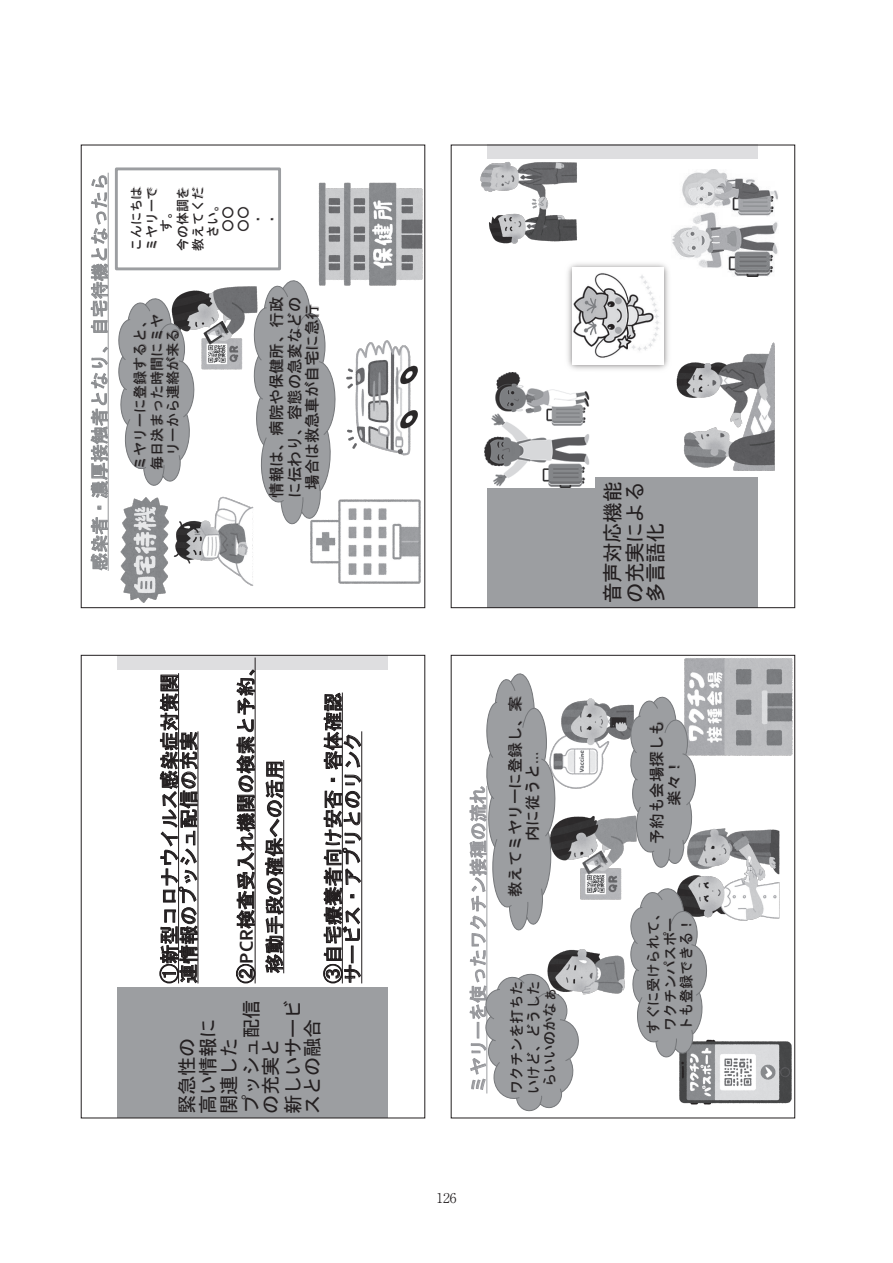
<style>
.page{position:relative;width:893px;height:1263px;background:#fff}
.page>*{position:absolute;margin:0;border:0;box-sizing:border-box;transform-origin:0 0}
.t1{font:20.55px/21.5px "MS Gothic";letter-spacing:-.02em;color:#231f20;text-align:justify}
.t2{font:19.35px/19.4px "MS Gothic";letter-spacing:.005em;color:#231f20}
.t3{font:19.35px/21.3px "MS Gothic";letter-spacing:-.02em;color:#231f20}
.t4{font:18px "MS Gothic";letter-spacing:.005em;color:#8c8e91}
.t5{font:18px "MS Gothic";letter-spacing:.005em;color:#97989c}
.t6{font:15.45px/18px "MS Gothic";color:#231f20;text-align:center}
.t7{font:14.1px/16.5px "MS Gothic";color:#231f20;text-align:center}
.t8{font:300 13.5px "Ryumin Pr 6 N";color:#231f20}
.t9{font:12.9px/15px "MS Gothic";color:#231f20;text-align:center}
.t10{font:11.55px/14px "MS Gothic";color:#231f20}
.s1{font-family:"Corbel";font-weight:700}
.s2{font-family:"Corbel"}
</style>
<div class="page">
<div style="left:488px;top:477px;width:270px;height:131px;background:#9c9ea1"></div>
<div style="left:488px;top:145px;width:270px;height:14px;background:#dedee0"></div>
<img style="left:567px;top:263px;width:102px;height:107px">
<img style="left:572px;top:268px;width:91px;height:97px">
<img style="left:484px;top:373px;width:111px;height:115px">
<img style="left:672px;top:170px;width:106px;height:107px">
<img style="left:480px;top:162px;width:97px;height:82px">
<img style="left:663px;top:339px;width:112px;height:132px">
<div style="left:451px;top:145px;width:344px;height:463px;border:1px solid #231f20"></div>
<svg style="left:91px;top:173px;width:18px;height:398px"></svg>
<img style="left:346px;top:340px;width:72px;height:116px">
<img style="left:310px;top:499px;width:111px;height:85px">
<img style="left:180px;top:286px;width:73px;height:84px">
<img style="left:120px;top:497px;width:49px;height:106px">
<img style="left:173px;top:496px;width:81px;height:90px">
<div style="left:115px;top:167px;width:166px;height:103px;border:3px solid #9c9ea1"></div>
<img style="left:131px;top:186px;width:8px;height:63px">
<img style="left:139px;top:186px;width:19px;height:63px">
<img style="left:153px;top:197px;width:16px;height:43px">
<img style="left:169px;top:187px;width:16px;height:64px">
<img style="left:185px;top:186px;width:19px;height:65px">
<img style="left:199px;top:191px;width:16px;height:56px">
<img style="left:215px;top:206px;width:15px;height:30px">
<img style="left:230px;top:206px;width:16px;height:26px">
<img style="left:246px;top:207px;width:14px;height:24px">
<img style="left:271px;top:205px;width:10px;height:27px">
<img style="left:318px;top:182px;width:105px;height:104px">
<svg style="left:118px;top:295px;width:78px;height:191px"></svg>
<img style="left:125px;top:304px;width:17px;height:175px">
<img style="left:142px;top:304px;width:32px;height:175px">
<img style="left:158px;top:319px;width:32px;height:146px">
<svg style="left:253px;top:276px;width:84px;height:251px"></svg>
<img style="left:260px;top:286px;width:19px;height:222px">
<img style="left:279px;top:286px;width:35px;height:222px">
<img style="left:296px;top:294px;width:35px;height:206px">
<img style="left:581px;top:816px;width:48px;height:84px">
<img style="left:581px;top:949px;width:44px;height:46px">
<img style="left:684px;top:658px;width:109px;height:98px">
<img style="left:679px;top:828px;width:101px;height:93px">
<img style="left:679px;top:1039px;width:113px;height:66px">
<img style="left:581px;top:698px;width:48px;height:91px">
<svg style="left:469px;top:673px;width:112px;height:439px"></svg>
<img style="left:499px;top:685px;width:35px;height:222px">
<img style="left:517px;top:753px;width:34px;height:98px">
<img style="left:518px;top:741px;width:35px;height:33px">
<svg style="left:629px;top:694px;width:68px;height:176px"></svg>
<img style="left:641px;top:710px;width:34px;height:144px">
<img style="left:658px;top:749px;width:35px;height:66px">
<svg style="left:630px;top:885px;width:78px;height:174px"></svg>
<img style="left:639px;top:897px;width:31px;height:147px">
<img style="left:656px;top:908px;width:16px;height:132px">
<img style="left:672px;top:908px;width:31px;height:132px">
<div style="left:451px;top:655px;width:344px;height:463px;border:1px solid #231f20"></div>
<div style="left:118px;top:987px;width:270px;height:131px;background:#9c9ea1"></div>
<div style="left:118px;top:655px;width:270px;height:14px;background:#dedee0"></div>
<svg style="left:265px;top:760px;width:19px;height:213px"></svg>
<svg style="left:159px;top:673px;width:39px;height:311px"></svg>
<svg style="left:236px;top:657px;width:20px;height:327px"></svg>
<svg style="left:323px;top:692px;width:39px;height:292px"></svg>
<p class="t4" style="left:90px;top:571px;width:399px;rotate:-90deg">感染者・濃厚接触者となり、自宅待機となったら</p>
<p class="t9" style="left:129px;top:251px;width:66px;rotate:-90deg">こんにちはミヤリーです。</p>
<p class="t9" style="left:175px;top:251px;width:66px;rotate:-90deg">今の体調を教えてください。</p>
<p class="t9" style="left:220px;top:232px;width:27px;rotate:-90deg">○○</p>
<p class="t9" style="left:236px;top:232px;width:27px;rotate:-90deg">○○</p>
<p class="t10" style="left:251px;top:225px;width:13px;rotate:-90deg">・・</p>
<p class="t6" style="left:267px;top:497px;width:202px;rotate:-90deg">情報は、病院や保健所、行政に伝わり、容態の急変などの場合は救急車が自宅に急行</p>
<p class="t7" style="left:132px;top:470px;width:157px;rotate:-90deg">ミヤリーに登録すると、毎日決まった時間にミヤリーから連絡が来る</p>
<p class="t2" style="left:159px;top:983px;width:312px;rotate:-90deg">①新型コロナウイルス感染症対策関連情報のプッシュ配信の充実</p>
<p class="t2" style="left:231px;top:973px;width:317px;line-height:28.7px;text-indent:-10px;rotate:-90deg">②<span class="s1">PCR</span>検査受入れ機関の検索と予約、移動手段の確保への活用</p>
<p class="t2" style="left:323px;top:983px;width:292px;rotate:-90deg">③自宅療養者向け安否・容体確認サービス・アプリとのリンク</p>
<p class="t3" style="left:176px;top:1114px;width:115px;rotate:-90deg">緊急性の<br>高い情報に関連した<br>プッシュ配信</p>
<p class="t3" style="left:259px;top:1114px;width:115px;line-height:22.4px;rotate:-90deg">の充実と<br>新しいサービ</p>
<p class="t2" style="left:302px;top:1114px;width:97px;rotate:-90deg">スとの融合</p>
<p class="t5" style="left:469px;top:1093px;width:309px;rotate:-90deg">ミヤリーを使ったワクチン接種の流れ</p>
<p class="t6" style="left:506px;top:897px;width:202px;line-height:17.4px;rotate:-90deg">教えてミヤリーに登録し、案内に従うと<span class="s2">…</span></p>
<p class="t7" style="left:508px;top:1094px;width:115px;rotate:-90deg">ワクチンを打ちたいけど、どうしたらいいのかなぁ</p>
<p class="t8" style="left:436px;top:1187px;width:22px">126</p>
<p class="t1" style="left:602px;top:603px;width:123px;rotate:-90deg">音声対応機能の充実による多言語化</p>
<p class="t6" style="left:648px;top:844px;width:125px;line-height:17.4px;rotate:-90deg">予約も会場探しも楽々！</p>
<p class="t7" style="left:645px;top:1034px;width:129px;text-align:left;rotate:-90deg">すぐに受けられて、ワクチンパスポートも登録できる！</p>
</div>
